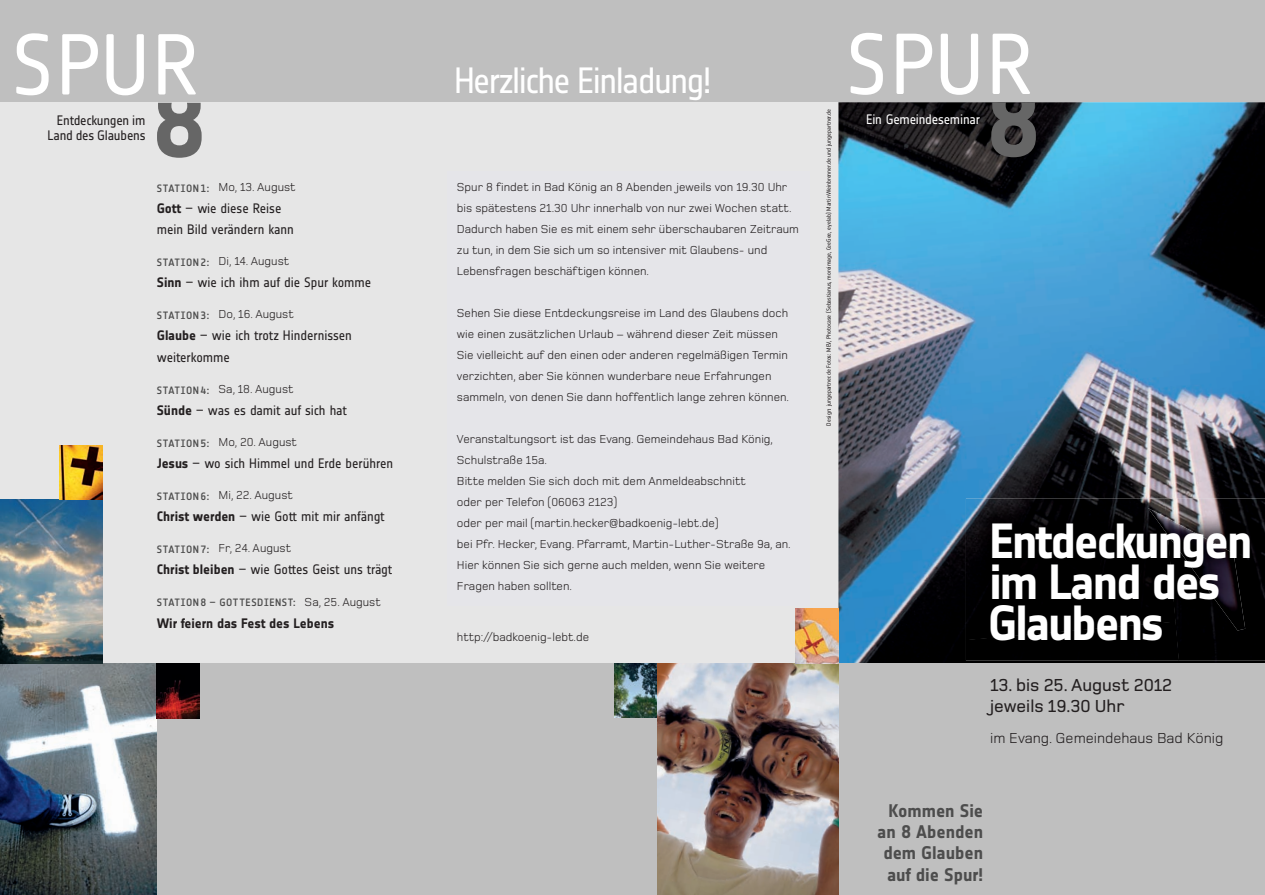
<style>
.page{position:relative;width:1265px;height:895px;background:#fff}
.page>*{position:absolute;margin:0;border:0;box-sizing:border-box;transform-origin:0 0}
.t1{font:85.05px "Notes Soft Regular Tf+CRATCY";letter-spacing:.03em;color:#fff}
.t2{font:48.6px/40.8px "Notes Bold+ZVSHEW";letter-spacing:-.045em;color:#fff}
.t3{font:36px "Notes Regular+ITHGDW";letter-spacing:-.045em;color:#fff}
.t4{font:18px/21.3px "Notes Bold+ZVSHEW";letter-spacing:-.005em;color:#4d4d4d;text-align:right}
.t5{font:500 18px/21px "Foundry Monoline";color:#231f20}
.t6{font:15px "Foundry Monoline";color:#231f20}
.t7{font:13.5px/21.3px "Notes Regular+ITHGDW";letter-spacing:-.005em;color:#231f20}
.t8{font:13.5px "Notes Bold+ZVSHEW";letter-spacing:-.01em;color:#231f20}
.t9{font:13.5px "Notes Regular+ITHGDW";letter-spacing:-.015em;color:#fff}
.t10{font:12px/21px "Foundry Monoline";color:#231f20}
.t11{font:10.5px "Notes Medium Tf+MFFAYN";letter-spacing:.055em;color:#4d4d4d}
.t12{font:6px "Notes Regular+ITHGDW";letter-spacing:-.005em;color:#231f20}
.s1{font-family:"Notes Bold+ZVSHEW"}
</style>
<div class="page">
<div style="left:0;top:102px;width:1264px;height:562px;background:#e6e6e6"></div>
<img style="left:838px;top:102px;width:426px;height:562px">
<div style="left:0;top:664px;width:1264px;height:231px;background:#bfbfbf"></div>
<div style="left:0;top:0;width:1264px;height:102px;background:#bfbfbf"></div>
<svg style="left:991px;top:102px;width:44px;height:55px;background:#4f4f4f"></svg>
<img style="left:965px;top:498px;width:199px;height:123px">
<img style="left:1164px;top:498px;width:100px;height:162px">
<div style="left:965px;top:621px;width:213px;height:39px;background:#000"></div>
<img style="left:1147px;top:508px;width:97px;height:122px">
<svg style="left:157px;top:103px;width:44px;height:55px"></svg>
<img style="left:0;top:664px;width:156px;height:231px">
<img style="left:0;top:500px;width:102px;height:164px">
<img style="left:657px;top:664px;width:181px;height:231px">
<img style="left:614px;top:664px;width:42px;height:54px">
<img style="left:60px;top:445px;width:42px;height:55px">
<img style="left:156px;top:664px;width:43px;height:54px">
<img style="left:795px;top:609px;width:43px;height:55px">
<h1 class="t1" style="left:12px;top:34px;width:189px">SPUR</h1>
<p class="t7" style="left:47px;top:114px;width:100px;line-height:15.3px;text-align:right">Entdeckungen im<br>Land des Glaubens</p>
<p class="t10" style="left:218px;top:177px;width:79px">Mo, 13. August</p>
<p class="t11" style="left:157px;top:184px;width:54px">STATION 1:</p>
<p class="t7" style="left:157px;top:199px;width:138px"><span class="s1">Gott</span> – wie diese Reise mein Bild verändern kann</p>
<p class="t11" style="left:157px;top:258px;width:54px">STATION 2:</p>
<p class="t7" style="left:157px;top:273px;width:216px"><span class="s1">Sinn</span> – wie ich ihm auf die Spur komme</p>
<p class="t11" style="left:157px;top:312px;width:54px">STATION 3:</p>
<p class="t7" style="left:157px;top:326px;width:197px"><span class="s1">Glaube</span> – wie ich trotz Hindernissen weiterkomme</p>
<p class="t11" style="left:157px;top:386px;width:54px">STATION 4:</p>
<p class="t7" style="left:157px;top:401px;width:192px"><span class="s1">Sünde</span> – was es damit auf sich hat</p>
<p class="t11" style="left:157px;top:439px;width:54px">STATION 5:</p>
<p class="t7" style="left:157px;top:454px;width:238px"><span class="s1">Jesus</span> – wo sich Himmel und Erde berühren</p>
<p class="t11" style="left:157px;top:492px;width:54px">STATION 6:</p>
<p class="t7" style="left:157px;top:507px;width:229px"><span class="s1">Christ werden</span> – wie Gott mit mir anfängt</p>
<p class="t11" style="left:157px;top:545px;width:54px">STATION 7:</p>
<p class="t7" style="left:157px;top:560px;width:237px"><span class="s1">Christ bleiben</span> – wie Gottes Geist uns trägt</p>
<p class="t11" style="left:157px;top:599px;width:140px">STATION 8 – GOTTESDIENST:</p>
<p class="t8" style="left:157px;top:618px;width:179px">Wir feiern das Fest des Lebens</p>
<p class="t10" style="left:218px;top:252px;width:72px">Di, 14. August</p>
<p class="t10" style="left:218px;top:305px;width:77px">Do, 16. August</p>
<p class="t10" style="left:218px;top:379px;width:76px">Sa, 18. August</p>
<p class="t10" style="left:218px;top:433px;width:80px">Mo, 20. August</p>
<p class="t10" style="left:218px;top:486px;width:76px">Mi, 22. August</p>
<p class="t10" style="left:218px;top:539px;width:74px">Fr, 24. August</p>
<p class="t10" style="left:304px;top:592px;width:78px">Sa, 25. August</p>
<h3 class="t3" style="left:454px;top:67px;width:259px">Herzliche Einladung!</h3>
<p class="t10" style="left:457px;top:177px;width:343px">Spur 8 findet in Bad König an 8 Abenden jeweils von 19.30 Uhr bis spätestens 21.30 Uhr innerhalb von nur zwei Wochen statt.<br>Dadurch haben Sie es mit einem sehr überschaubaren Zeitraum zu tun, in dem Sie sich um so intensiver mit Glaubens- und Lebensfragen beschäftigen können.</p>
<p class="t10" style="left:457px;top:303px;width:333px">Sehen Sie diese Entdeckungsreise im Land des Glaubens doch wie einen zusätzlichen Urlaub – während dieser Zeit müssen Sie vielleicht auf den einen oder anderen regelmäßigen Termin verzichten, aber Sie können wunderbare neue Erfahrungen sammeln, von denen Sie dann hoffentlich lange zehren können.</p>
<p class="t10" style="left:457px;top:429px;width:335px">Veranstaltungsort ist das Evang. Gemeindehaus Bad König, Schulstraße 15a.<br>Bitte melden Sie sich doch mit dem Anmeldeabschnitt<br>oder per Telefon (06063 2123)<br>oder per mail (martin.hecker@badkoenig-lebt.de)<br>bei Pfr. Hecker, Evang. Pfarramt, Martin-Luther-Straße 9a, an.<br>Hier können Sie sich gerne auch melden, wenn Sie weitere Fragen haben sollten.</p>
<p class="t10" style="left:457px;top:627px;width:134px">http://badkoenig-lebt.de</p>
<p class="t11" style="left:455px;top:184px;width:46px">TERMINE</p>
<p class="t11" style="left:455px;top:397px;width:112px">ANMELDUNG BITTE AN</p>
<p class="t11" style="left:455px;top:524px;width:76px">VERANSTALTER</p>
<p class="t12" style="left:826px;top:425px;width:318px;rotate:-90deg">Design: jungepartner.de Fotos: MEV, Photocase (Sebastianus, moreimage, CeeGee, eyelab) MartinWeinbrenner.de und jungepartner.de</p>
<h1 class="t1" style="left:845px;top:34px;width:189px">SPUR</h1>
<p class="t9" style="left:865px;top:115px;width:115px">Ein Gemeindeseminar</p>
<h2 class="t2" style="left:987px;top:525px;width:266px">Entdeckungen im Land des<br>Glaubens</h2>
<h3 class="t5" style="left:989px;top:676px;width:183px">13. bis 25. August 2012 jeweils 19.30 Uhr</h3>
<p class="t6" style="left:989px;top:733px;width:235px">im Evang. Gemeindehaus Bad König</p>
<h3 class="t4" style="left:877px;top:801px;width:107px">Kommen Sie an 8 Abenden dem Glauben auf die Spur!</h3>
</div>
